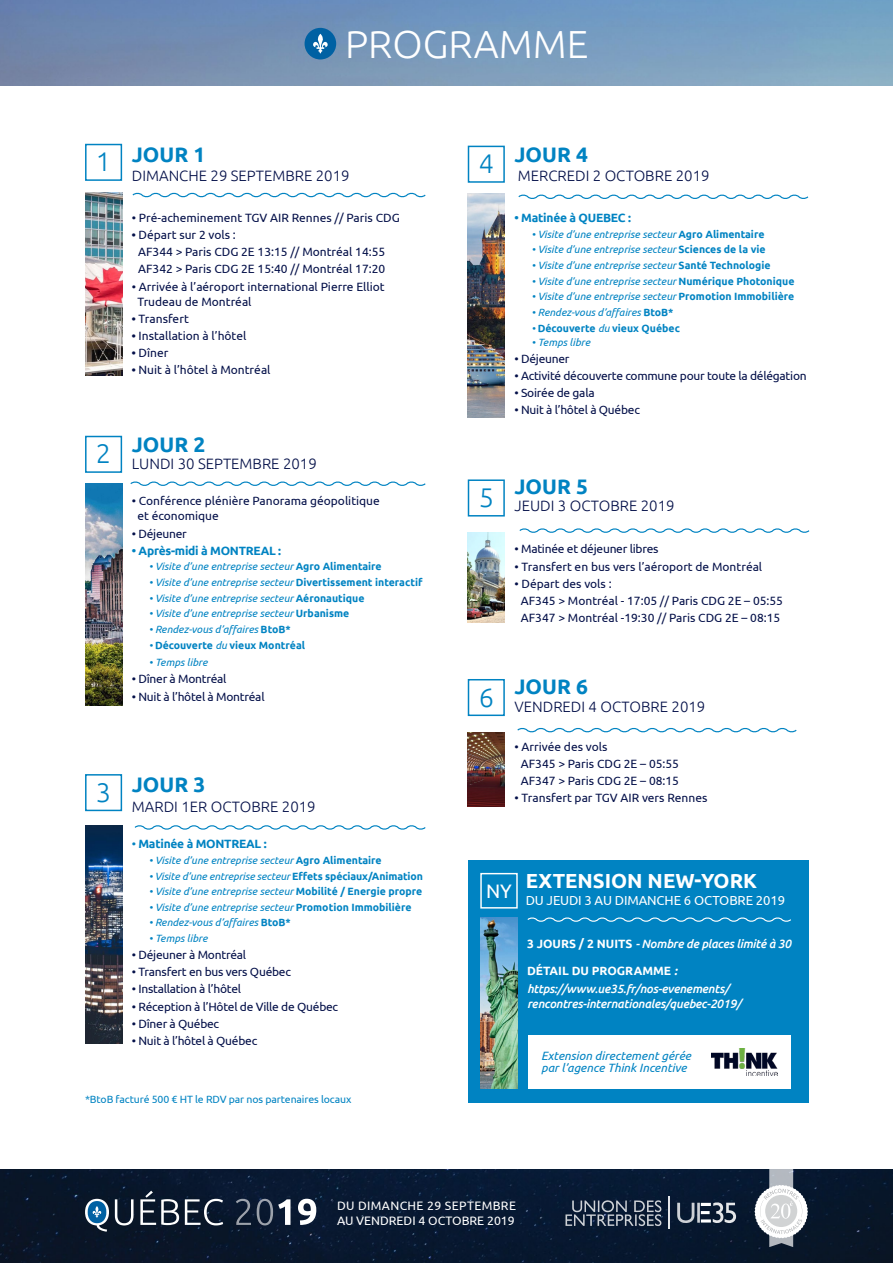
<style>
.page{position:relative;width:893px;height:1263px;background:#fff}
.page>*{position:absolute;margin:0;border:0;box-sizing:border-box;transform-origin:0 0}
.t1{font:300 39.15px "Ubuntu";color:#fff}
.t2{font:300 27px "Ubuntu";color:#0083c2}
.t3{font:700 21px "Ubuntu";color:#0083c2}
.t4{font:700 20.4px "Ubuntu";color:#fff}
.t5{font:19.5px "Ubuntu";color:#fff}
.t6{font:300 15px "Ubuntu";color:#041049}
.t7{font:13.05px "Ubuntu";letter-spacing:-.01em;color:#fff}
.t8{font:12.3px/14.7px "Ubuntu";letter-spacing:.025em;color:#fff}
.t9{font:12px/17.1px "Ubuntu";color:#041049}
.t10{font:12px "Ubuntu";letter-spacing:-.02em;color:#041049}
.t11{font:italic 500 12px/18.6px "Ubuntu";letter-spacing:-.02em;color:#fff}
.t12{font:700 12px "Ubuntu";letter-spacing:-.02em;color:#0083c2}
.t13{font:italic 12px/12px "Ubuntu";color:#0083c2}
.t14{font:italic 10.5px "Ubuntu";color:#0083c2}
.t15{font:700 10.5px "Ubuntu";color:#0083c2}
.t16{font:10.5px "Ubuntu";letter-spacing:-.01em;color:#0083c2}
.s1{font-family:"Fira Sans Condensed";font-weight:700}
.s2{font-weight:700;font-style:normal}
.s3{font-weight:400;font-style:italic}
.s4{font-weight:400}
.s5{font-weight:700}
</style>
<div class="page">
<img style="left:0;top:1169px;width:893px;height:94px">
<div style="left:85px;top:144px;width:37px;height:37px;border:2px solid #0083c2"></div>
<hr style="left:668px;top:1196px;width:1px;height:33px;background:#fff">
<svg style="left:565px;top:1200px;width:171px;height:26px"></svg>
<svg style="left:236px;top:1199px;width:15px;height:26px"></svg>
<svg style="left:257px;top:1199px;width:33px;height:26px"></svg>
<svg style="left:298px;top:1199px;width:18px;height:26px"></svg>
<svg style="left:115px;top:1199px;width:19px;height:26px"></svg>
<svg style="left:140px;top:1191px;width:39px;height:34px"></svg>
<svg style="left:185px;top:1199px;width:38px;height:26px"></svg>
<svg style="left:85px;top:1199px;width:24px;height:33px"></svg>
<svg style="left:754px;top:1169px;width:54px;height:78px"></svg>
<img style="left:85px;top:484px;width:37px;height:221px">
<img style="left:85px;top:825px;width:37px;height:219px">
<svg style="left:134px;top:825px;width:292px;height:5px"></svg>
<div style="left:85px;top:774px;width:37px;height:37px;border:2px solid #0083c2"></div>
<svg style="left:130px;top:481px;width:296px;height:5px"></svg>
<div style="left:85px;top:436px;width:37px;height:37px;border:2px solid #0083c2"></div>
<svg style="left:132px;top:192px;width:294px;height:6px"></svg>
<img style="left:85px;top:193px;width:37px;height:182px">
<img style="left:468px;top:194px;width:37px;height:224px">
<img style="left:468px;top:533px;width:37px;height:90px">
<img style="left:468px;top:732px;width:37px;height:74px">
<svg style="left:518px;top:194px;width:291px;height:5px"></svg>
<div style="left:468px;top:146px;width:37px;height:37px;border:2px solid #0083c2"></div>
<svg style="left:519px;top:528px;width:291px;height:5px"></svg>
<div style="left:468px;top:479px;width:37px;height:37px;border:2px solid #0083c2"></div>
<svg style="left:517px;top:728px;width:280px;height:5px"></svg>
<div style="left:468px;top:679px;width:37px;height:37px;border:2px solid #0083c2"></div>
<div style="left:468px;top:861px;width:340px;height:242px;background:#0083c2"></div>
<svg style="left:527px;top:917px;width:264px;height:5px"></svg>
<img style="left:480px;top:917px;width:37px;height:172px">
<div style="left:480px;top:873px;width:38px;height:35px;border:1px solid #fff"></div>
<div style="left:528px;top:1035px;width:263px;height:54px;background:#fff"></div>
<img style="left:711px;top:1049px;width:67px;height:27px">
<img style="left:0;top:0;width:893px;height:85px">
<div style="left:305px;top:28px;width:31px;height:31px;background:#0061a3;border-radius:50%"></div>
<svg style="left:313px;top:34px;width:15px;height:20px"></svg>
<h1 class="t1" style="left:345px;top:21px;width:245px">PROGRAMME</h1>
<h3 class="t3" style="left:132px;top:142px;width:75px">JOUR 1</h3>
<h3 class="t6" style="left:132px;top:167px;width:219px">DIMANCHE 29 SEPTEMBRE 2019</h3>
<p class="t9" style="left:132px;top:209px;width:269px">• Pré-acheminement TGV AIR Rennes // Paris CDG</p>
<p class="t9" style="left:138px;top:226px;width:249px;text-indent:-6px"><span class="s1">•</span> Départ sur 2 vols :<br>AF344 &gt; Paris CDG 2E 13:15 // Montréal 14:55<br>AF342 &gt; Paris CDG 2E 15:40 // Montréal 17:20</p>
<p class="t9" style="left:137px;top:278px;width:249px;line-height:15px;text-indent:-6px">• Arrivée à l’aéroport international Pierre Elliot<br>Trudeau de Montréal</p>
<p class="t9" style="left:132px;top:310px;width:59px"><span class="s1">•</span> Transfert</p>
<p class="t9" style="left:132px;top:327px;width:116px"><span class="s1">•</span> Installation à l’hôtel</p>
<p class="t9" style="left:132px;top:344px;width:38px"><span class="s1">•</span> Dîner</p>
<p class="t9" style="left:132px;top:361px;width:140px"><span class="s1">•</span> Nuit à l’hôtel à Montréal</p>
<h2 class="t2" style="left:96px;top:146px;width:17px">1</h2>
<h2 class="t2" style="left:479px;top:147px;width:17px">4</h2>
<h3 class="t3" style="left:514px;top:142px;width:75px">JOUR 4</h3>
<h3 class="t6" style="left:518px;top:167px;width:193px">MERCREDI 2 OCTOBRE 2019</h3>
<p class="t12" style="left:514px;top:211px;width:118px">• Matinée à QUEBEC :</p>
<p class="t14" style="left:531px;top:228px;width:234px">• Visite d’une entreprise secteur <span class="s2">Agro Alimentaire</span></p>
<p class="t14" style="left:531px;top:243px;width:236px">• Visite d’une entreprise secteur <span class="s2">Sciences de la vie</span></p>
<p class="t14" style="left:531px;top:259px;width:241px">• Visite d’une entreprise secteur <span class="s2">Santé Technologie</span></p>
<p class="t14" style="left:531px;top:275px;width:264px">• Visite d’une entreprise secteur <span class="s2">Numérique Photonique</span></p>
<p class="t14" style="left:531px;top:290px;width:264px">• Visite d’une entreprise secteur <span class="s2">Promotion Immobilière</span></p>
<p class="t14" style="left:531px;top:306px;width:143px">• Rendez-vous d’affaires <span class="s2">BtoB*</span></p>
<p class="t15" style="left:531px;top:321px;width:150px"><span class="s3">•</span> Découverte <span class="s3">du</span> vieux Québec</p>
<p class="t14" style="left:531px;top:336px;width:60px">• Temps libre</p>
<p class="t10" style="left:514px;top:351px;width:57px">• Déjeuner</p>
<p class="t10" style="left:514px;top:369px;width:294px">• Activité découverte commune pour toute la délégation</p>
<p class="t10" style="left:514px;top:386px;width:82px">• Soirée de gala</p>
<p class="t10" style="left:514px;top:403px;width:127px">• Nuit à l’hôtel à Québec</p>
<h2 class="t2" style="left:96px;top:437px;width:17px">2</h2>
<h3 class="t3" style="left:132px;top:432px;width:75px">JOUR 2</h3>
<h3 class="t6" style="left:132px;top:454px;width:187px">LUNDI 30 SEPTEMBRE 2019</h3>
<p class="t9" style="left:137px;top:493px;width:244px;line-height:15px;text-indent:-6px">• Conférence plénière Panorama géopolitique et économique</p>
<p class="t10" style="left:132px;top:526px;width:57px">• Déjeuner</p>
<p class="t12" style="left:132px;top:543px;width:151px">• Après-midi à MONTREAL :</p>
<p class="t14" style="left:149px;top:560px;width:234px">• Visite d’une entreprise secteur <span class="s2">Agro Alimentaire</span></p>
<p class="t14" style="left:149px;top:576px;width:275px">• Visite d’une entreprise secteur <span class="s2">Divertissement interactif</span></p>
<p class="t14" style="left:149px;top:591px;width:217px">• Visite d’une entreprise secteur <span class="s2">Aéronautique</span></p>
<p class="t14" style="left:149px;top:607px;width:202px">• Visite d’une entreprise secteur <span class="s2">Urbanisme</span></p>
<p class="t14" style="left:149px;top:623px;width:143px">• Rendez-vous d’affaires <span class="s2">BtoB*</span></p>
<p class="t15" style="left:149px;top:638px;width:158px"><span class="s3">•</span> Découverte <span class="s3">du</span> vieux Montréal</p>
<p class="t14" style="left:149px;top:655px;width:60px">• Temps libre</p>
<p class="t10" style="left:132px;top:671px;width:96px">• Dîner à Montréal</p>
<p class="t10" style="left:132px;top:689px;width:134px">• Nuit à l’hôtel à Montréal</p>
<h2 class="t2" style="left:96px;top:776px;width:17px">3</h2>
<h3 class="t3" style="left:132px;top:772px;width:75px">JOUR 3</h3>
<h3 class="t6" style="left:132px;top:797px;width:185px">MARDI 1ER OCTOBRE 2019</h3>
<p class="t12" style="left:132px;top:837px;width:136px"><span class="s4">•</span> Matinée à MONTREAL :</p>
<p class="t14" style="left:149px;top:854px;width:234px">• Visite d’une entreprise secteur <span class="s2">Agro Alimentaire</span></p>
<p class="t14" style="left:149px;top:869px;width:276px">• Visite d’une entreprise secteur <span class="s2">Effets spéciaux/Animation</span></p>
<p class="t14" style="left:149px;top:885px;width:275px">• Visite d’une entreprise secteur <span class="s2">Mobilité / Energie propre</span></p>
<p class="t14" style="left:149px;top:901px;width:264px">• Visite d’une entreprise secteur <span class="s2">Promotion Immobilière</span></p>
<p class="t14" style="left:149px;top:916px;width:143px">• Rendez-vous d’affaires <span class="s2">BtoB*</span></p>
<p class="t14" style="left:149px;top:932px;width:60px">• Temps libre</p>
<p class="t10" style="left:132px;top:947px;width:116px">• Déjeuner à Montréal</p>
<p class="t10" style="left:132px;top:965px;width:161px">• Transfert en bus vers Québec</p>
<p class="t10" style="left:132px;top:982px;width:111px">• Installation à l’hôtel</p>
<p class="t10" style="left:132px;top:999px;width:208px">• Réception à l’Hôtel de Ville de Québec</p>
<p class="t10" style="left:132px;top:1016px;width:89px">• Dîner à Québec</p>
<p class="t10" style="left:132px;top:1033px;width:127px">• Nuit à l’hôtel à Québec</p>
<p class="t16" style="left:85px;top:1093px;width:268px">*BtoB facturé 500 € HT le RDV par nos partenaires locaux</p>
<h2 class="t2" style="left:479px;top:481px;width:17px">5</h2>
<h2 class="t2" style="left:479px;top:681px;width:17px">6</h2>
<h3 class="t3" style="left:514px;top:474px;width:75px">JOUR 5</h3>
<h3 class="t6" style="left:514px;top:497px;width:162px">JEUDI 3 OCTOBRE 2019</h3>
<p class="t10" style="left:514px;top:542px;width:146px">• Matinée et déjeuner libres</p>
<p class="t9" style="left:514px;top:557px;width:249px">• Transfert en bus vers l’aéroport de Montréal</p>
<p class="t9" style="left:521px;top:574px;width:264px;text-indent:-6px">• Départ des vols :<br>AF345 &gt; Montréal - 17:05 // Paris CDG 2E – 05:55<br>AF347 &gt; Montréal -19:30 // Paris CDG 2E – 08:15</p>
<h3 class="t3" style="left:514px;top:674px;width:75px">JOUR 6</h3>
<h3 class="t6" style="left:514px;top:697px;width:192px">VENDREDI 4 OCTOBRE 2019</h3>
<p class="t9" style="left:521px;top:738px;width:160px;text-indent:-6px">• Arrivée des vols<br>AF345 &gt; Paris CDG 2E – 05:55<br>AF347 &gt; Paris CDG 2E – 08:15</p>
<p class="t9" style="left:514px;top:789px;width:194px">• Transfert par TGV AIR vers Rennes</p>
<h3 class="t5" style="left:486px;top:879px;width:27px">NY</h3>
<h3 class="t4" style="left:526px;top:868px;width:233px">EXTENSION NEW-YORK</h3>
<p class="t7" style="left:526px;top:892px;width:261px">DU JEUDI 3 AU DIMANCHE 6 OCTOBRE 2019</p>
<p class="t11" style="left:527px;top:934px;width:266px"><span class="s2">3 JOURS / 2 NUITS</span> - Nombre de places limité à 30</p>
<p class="t11" style="left:527px;top:961px;width:204px"><span class="s2">DÉTAIL DU PROGRAMME</span> <span class="s5">: </span>https://www.ue35.fr/nos-evenements/</p>
<p class="t11" style="left:527px;top:994px;width:216px">rencontres-internationales/quebec-2019/</p>
<p class="t13" style="left:541px;top:1050px;width:152px">Extension directement gérée par l’agence Think Incentive</p>
<p class="t8" style="left:337px;top:1198px;width:181px">DU DIMANCHE 29 SEPTEMBRE<br>AU VENDREDI 4 OCTOBRE 2019</p>
</div>
